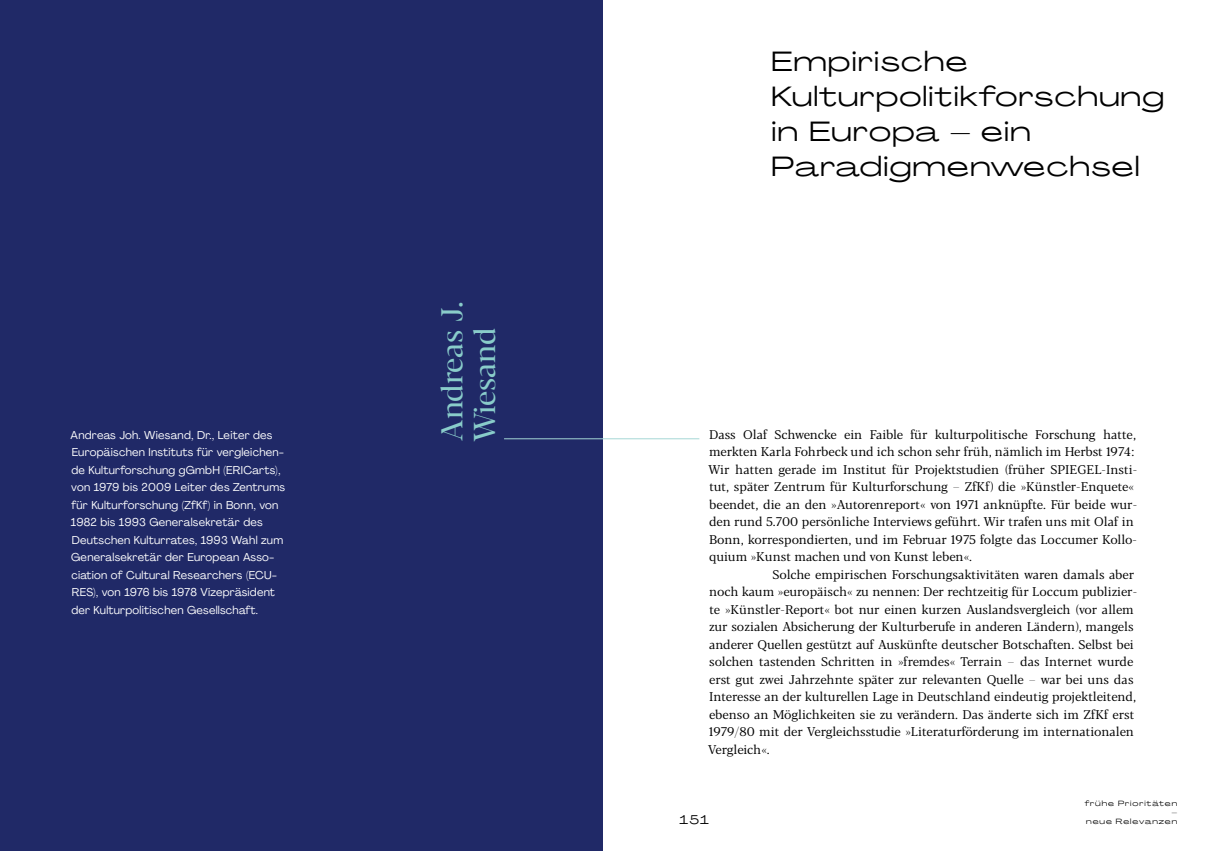
<style>
.page{position:relative;width:1205px;height:851px;background:#fff}
.page>*{position:absolute;margin:0;border:0;box-sizing:border-box;transform-origin:0 0}
.t1{font:30px/32.5px "Blacker Display";color:#89ccca}
.t2{font:27.5px/35px "Agrandir Grand";letter-spacing:.05em;color:#000}
.t3{font:12.5px "Blacker Text";color:#000}
.t4{font:12.5px "Blacker Text";letter-spacing:-.02em;color:#000}
.t5{font:12.5px "Agrandir Grand";color:#000}
.t6{font:11.25px/17.5px "Agrandir";letter-spacing:.02em;color:#fff}
.t7{font:7.5px/9px "Agrandir Grand";letter-spacing:.125em;color:#000;text-align:right}
</style>
<div class="page">
<div style="left:0;top:0;width:602px;height:850px;background:#202967"></div>
<hr style="left:504px;top:438px;width:195px;height:1px;background:#a5d7d5">
<p class="t6" style="left:71px;top:426px;width:203px">Andreas Joh. Wiesand, Dr., Leiter des</p>
<p class="t6" style="left:71px;top:443px;width:216px">Europäischen Instituts für vergleichen&shy;de Kulturforschung gGmbH (ERICarts), von 1979 bis 2009 Leiter des Zentrums für Kulturforschung (ZfKf) in Bonn, von 1982 bis 1993 Generalsekretär des Deutschen Kulturrates, 1993 Wahl zum Generalsekretär der European Asso&shy;ciation of Cultural Researchers (ECU-RES), von 1976 bis 1978 Vizepräsident der Kulturpolitischen Gesellschaft.</p>
<h1 class="t1" style="left:437px;top:442px;width:142px;rotate:-90deg">Andreas J.<br>Wiesand</h1>
<h2 class="t2" style="left:771px;top:43px;width:394px">Empirische<br>Kulturpolitikforschung in Europa – ein<br>Paradigmenwechsel</h2>
<p class="t3" style="left:709px;top:426px;width:428px">Dass Olaf Schwencke ein Faible für kulturpolitische Forschung hatte,</p>
<p class="t3" style="left:709px;top:444px;width:427px">merkten Karla Fohrbeck und ich schon sehr früh, nämlich im Herbst 1974:</p>
<p class="t3" style="left:708px;top:461px;width:430px">Wir hatten gerade im Institut für Projektstudien (früher SPIEGEL-Insti-</p>
<p class="t3" style="left:709px;top:479px;width:426px">tut, später Zentrum für Kulturforschung – ZfKf) die »Künstler-Enquete«</p>
<p class="t3" style="left:709px;top:496px;width:429px">beendet, die an den »Autorenreport« von 1971 anknüpfte. Für beide wur-</p>
<p class="t3" style="left:709px;top:514px;width:426px">den rund 5.700 persönliche Interviews geführt. Wir trafen uns mit Olaf in</p>
<p class="t3" style="left:709px;top:531px;width:429px">Bonn, korrespondierten, und im Februar 1975 folgte das Loccumer Kollo-</p>
<p class="t3" style="left:709px;top:549px;width:264px">quium »Kunst machen und von Kunst leben«.</p>
<p class="t3" style="left:772px;top:566px;width:363px">Solche empirischen Forschungsaktivitäten waren damals aber</p>
<p class="t3" style="left:709px;top:584px;width:429px">noch kaum »europäisch« zu nennen: Der rechtzeitig für Loccum publizier-</p>
<p class="t3" style="left:709px;top:601px;width:426px">te »Künstler-Report« bot nur einen kurzen Auslandsvergleich (vor allem</p>
<p class="t3" style="left:709px;top:619px;width:426px">zur sozialen Absicherung der Kulturberufe in anderen Ländern), mangels</p>
<p class="t3" style="left:709px;top:636px;width:426px">anderer Quellen gestützt auf Auskünfte deutscher Botschaften. Selbst bei</p>
<p class="t3" style="left:709px;top:654px;width:426px">solchen tastenden Schritten in »fremdes« Terrain – das Internet wurde</p>
<p class="t3" style="left:709px;top:671px;width:426px">erst gut zwei Jahrzehnte später zur relevanten Quelle – war bei uns das</p>
<p class="t3" style="left:709px;top:689px;width:428px">Interesse an der kulturellen Lage in Deutschland eindeutig projektleitend,</p>
<p class="t3" style="left:709px;top:706px;width:426px">ebenso an Möglichkeiten sie zu verändern. Das änderte sich im ZfKf erst</p>
<p class="t3" style="left:709px;top:724px;width:427px">1979/80 mit der Vergleichsstudie »Literaturförderung im internationalen</p>
<p class="t4" style="left:708px;top:741px;width:63px">Vergleich«.</p>
<p class="t5" style="left:679px;top:811px;width:31px">151</p>
<p class="t7" style="left:1084px;top:798px;width:94px">frühe Prioritäten –<br>neue Relevanzen</p>
</div>
